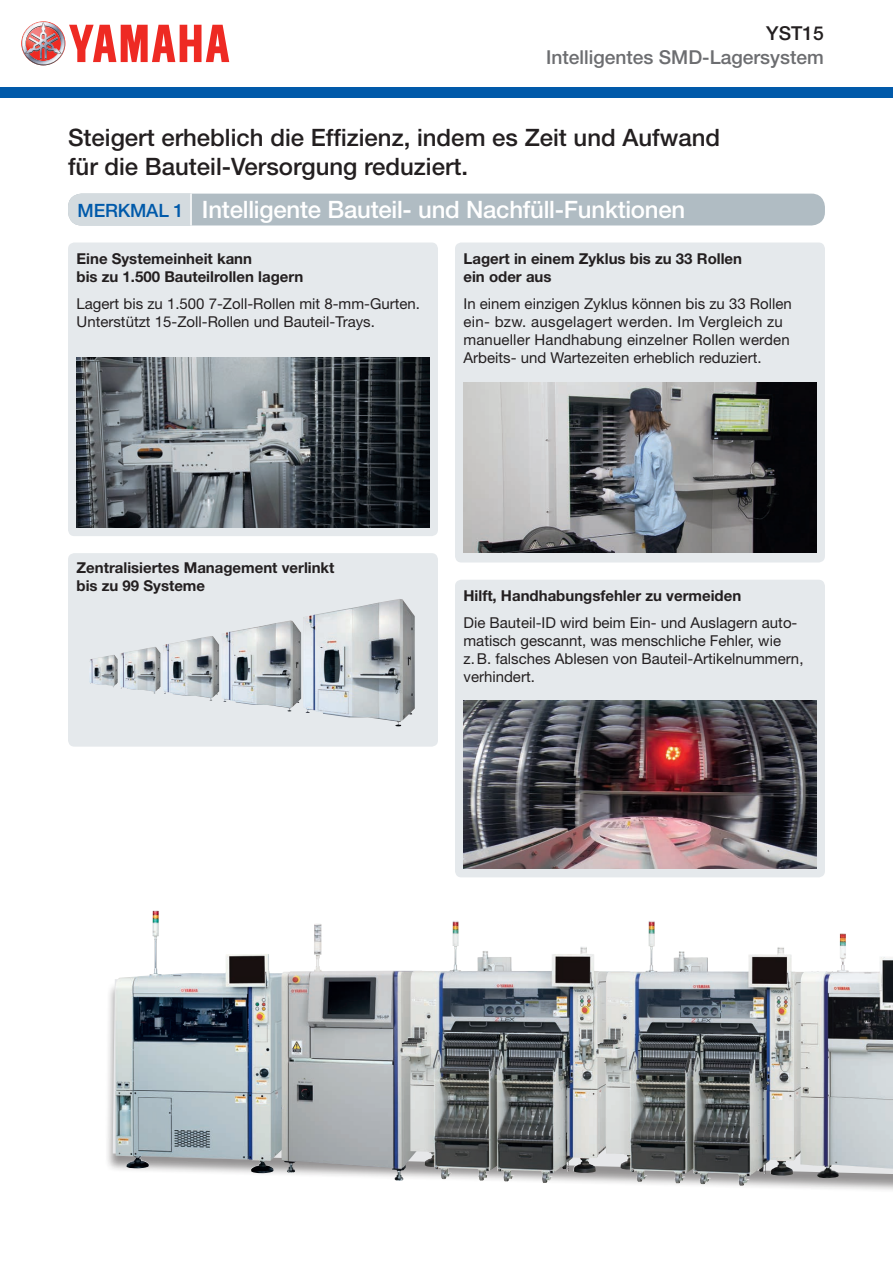
<style>
.page{position:relative;width:893px;height:1263px;background:#fff}
.page>*{position:absolute;margin:0;border:0;box-sizing:border-box;transform-origin:0 0}
.t1{font:500 24px/28.8px "Helvetica Neue LT";color:#231f20}
.t2{font:500 24px "Helvetica Neue LT";letter-spacing:-.01em;color:#fff}
.t3{font:500 19.2px "Helvetica Neue LT";color:#6c6d70}
.t4{font:500 19.2px "Helvetica Neue LT";color:#231f20}
.t5{font:15px/18px "Helvetica Neue LT";color:#231f20}
.t6{font:700 15px/18px "Helvetica Neue LT";color:#231f20}
.s1{font-size:18.3px;color:#015aaa}
</style>
<div class="page">
<div style="left:0;top:87px;width:893px;height:11px;background:#015aaa"></div>
<svg style="left:21px;top:21px;width:208px;height:44px"></svg>
<div style="left:104px;top:976px;width:789px;height:218px;background:#231f20;opacity:.49"></div>
<svg style="left:113px;top:974px;width:687px;height:200px;background:#818587"></svg>
<div style="left:68px;top:194px;width:757px;height:31px;background:#b0bcc3;border-radius:14px"></div>
<div style="left:68px;top:194px;width:122px;height:31px;background:#d4dbdf"></div>
<hr style="left:190px;top:194px;width:2px;height:31px;background:#fff">
<div style="left:68px;top:242px;width:370px;height:294px;background:#e5e9ec;border-radius:6px"></div>
<div style="left:68px;top:553px;width:370px;height:194px;background:#e5e9ec;border-radius:6px"></div>
<div style="left:455px;top:242px;width:370px;height:320px;background:#e5e9ec;border-radius:6px"></div>
<div style="left:455px;top:580px;width:370px;height:297px;background:#e5e9ec;border-radius:6px"></div>
<img style="left:77px;top:357px;width:352px;height:171px">
<img style="left:463px;top:383px;width:353px;height:170px">
<img style="left:303px;top:599px;width:112px;height:127px">
<img style="left:222px;top:620px;width:79px;height:91px">
<img style="left:163px;top:636px;width:56px;height:64px">
<img style="left:120px;top:647px;width:40px;height:46px">
<img style="left:89px;top:655px;width:29px;height:32px">
<img style="left:463px;top:700px;width:353px;height:169px">
<img style="left:115px;top:911px;width:167px;height:262px">
<img style="left:282px;top:924px;width:118px;height:257px">
<img style="left:400px;top:921px;width:110px;height:260px">
<img style="left:596px;top:921px;width:111px;height:263px">
<img style="left:800px;top:933px;width:93px;height:245px">
<p class="t4" style="left:766px;top:22px;width:59px">YST15</p>
<p class="t3" style="left:546px;top:45px;width:279px">Intelligentes SMD-Lagersystem</p>
<h1 class="t1" style="left:68px;top:123px;width:654px">Steigert erheblich die Effizienz, indem es Zeit und Aufwand für die Bauteil-Versorgung reduziert.</h1>
<h1 class="t2" style="left:78px;top:196px;width:609px"><span class="s1">MERKMAL 1</span> Intelligente Bauteil- und Nachfüll-Funktionen</h1>
<p class="t6" style="left:77px;top:250px;width:228px">Eine Systemeinheit kann<br>bis zu 1.500 Bauteilrollen lagern</p>
<p class="t5" style="left:77px;top:294px;width:345px">Lagert bis zu 1.500 7-Zoll-Rollen mit 8-mm-Gurten.<br>Unterstützt 15-Zoll-Rollen und Bauteil-Trays.</p>
<p class="t6" style="left:463px;top:250px;width:280px">Lagert in einem Zyklus bis zu 33 Rollen ein oder aus</p>
<p class="t5" style="left:463px;top:294px;width:330px">In einem einzigen Zyklus können bis zu 33 Rollen ein- bzw. ausgelagert werden. Im Vergleich zu manueller Handhabung einzelner Rollen werden Arbeits- und Wartezeiten erheblich reduziert.</p>
<p class="t6" style="left:77px;top:559px;width:259px">Zentralisiertes Management verlinkt bis zu 99 Systeme</p>
<p class="t6" style="left:463px;top:587px;width:279px">Hilft, Handhabungsfehler zu vermeiden</p>
<p class="t5" style="left:463px;top:613px;width:341px">Die Bauteil-ID wird beim Ein- und Auslagern auto&shy;matisch gescannt, was menschliche Fehler, wie z.B. falsches Ablesen von Bauteil-Artikelnummern, verhindert.</p>
</div>
